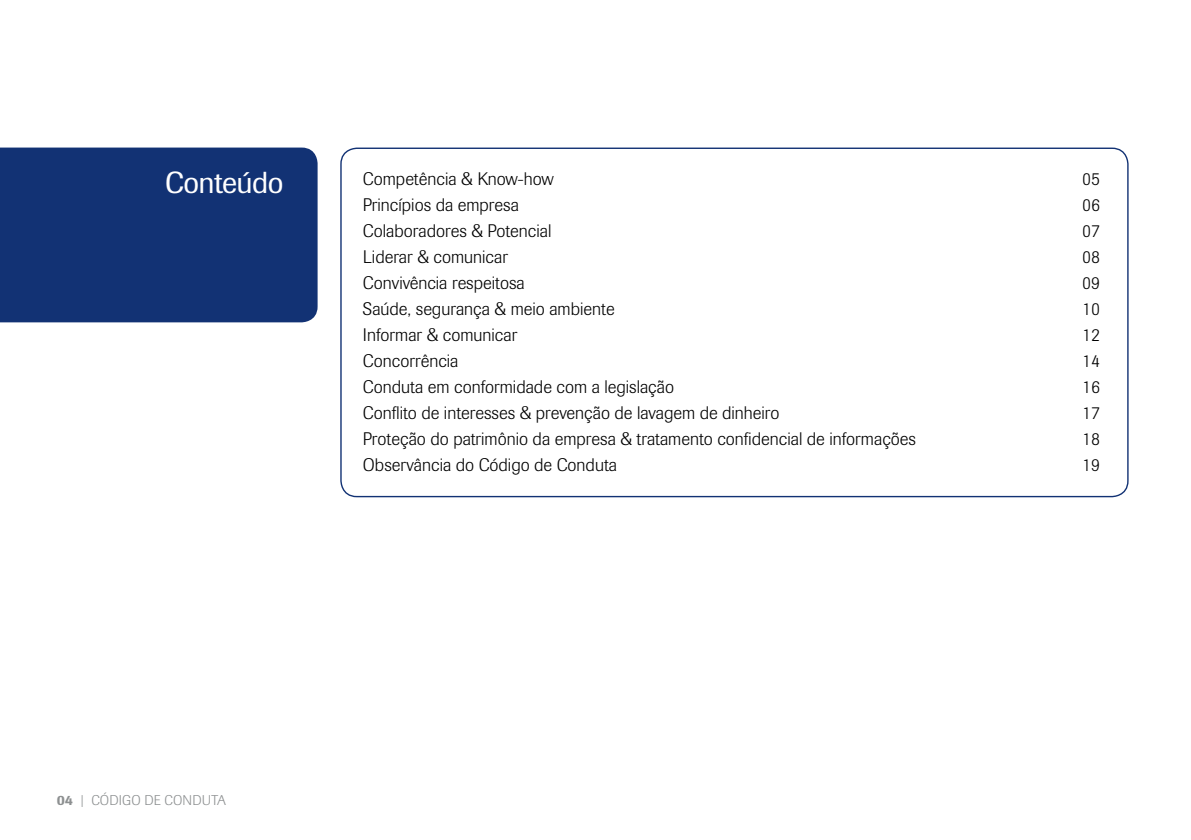
<style>
.page{position:relative;width:1191px;height:840px;background:#fff}
.page>*{position:absolute;margin:0;border:0;box-sizing:border-box;transform-origin:0 0}
.t1{font:30px "Imago Pro";letter-spacing:-.02em;color:#fff}
.t2{font:300 18px "Imago Pro";color:#000}
.t3{font:300 14px "Imago Pro";letter-spacing:.01em;color:#8d9091}
.s1{font-weight:500}
</style>
<div class="page">
<div style="left:0;top:147px;width:317px;height:175px;background:#123274"></div>
<h1 class="t1" style="left:165px;top:163px;width:120px">Conteúdo</h1>
<p class="t2" style="left:363px;top:167px;width:192px">Competência &amp; Know-how</p>
<p class="t2" style="left:1082px;top:167px;width:19px">05</p>
<p class="t2" style="left:363px;top:193px;width:157px">Princípios da empresa</p>
<p class="t2" style="left:1082px;top:193px;width:19px">06</p>
<p class="t2" style="left:363px;top:219px;width:190px">Colaboradores &amp; Potencial</p>
<p class="t2" style="left:1082px;top:219px;width:19px">07</p>
<p class="t2" style="left:363px;top:245px;width:147px">Liderar &amp; comunicar</p>
<p class="t2" style="left:1082px;top:245px;width:19px">08</p>
<p class="t2" style="left:363px;top:271px;width:163px">Convivência respeitosa</p>
<p class="t2" style="left:1082px;top:271px;width:19px">09</p>
<p class="t2" style="left:363px;top:297px;width:253px">Saúde, segurança &amp; meio ambiente</p>
<p class="t2" style="left:1082px;top:297px;width:19px">10</p>
<p class="t2" style="left:363px;top:323px;width:156px">Informar &amp; comunicar</p>
<p class="t2" style="left:1082px;top:323px;width:19px">12</p>
<p class="t2" style="left:363px;top:349px;width:97px">Concorrência</p>
<p class="t2" style="left:1082px;top:349px;width:19px">14</p>
<p class="t2" style="left:363px;top:375px;width:313px">Conduta em conformidade com a legislação</p>
<p class="t2" style="left:1082px;top:375px;width:19px">16</p>
<p class="t2" style="left:363px;top:401px;width:418px">Conflito de interesses &amp; prevenção de lavagem de dinheiro</p>
<p class="t2" style="left:1082px;top:401px;width:19px">17</p>
<p class="t2" style="left:363px;top:427px;width:554px">Proteção do patrimônio da empresa &amp; tratamento confidencial de informações</p>
<p class="t2" style="left:1082px;top:427px;width:19px">18</p>
<p class="t2" style="left:363px;top:453px;width:256px">Observância do Código de Conduta</p>
<p class="t2" style="left:1082px;top:453px;width:19px">19</p>
<p class="t3" style="left:57px;top:790px;width:171px"><span class="s1">04</span> | CÓDIGO DE CONDUTA</p>
</div>
